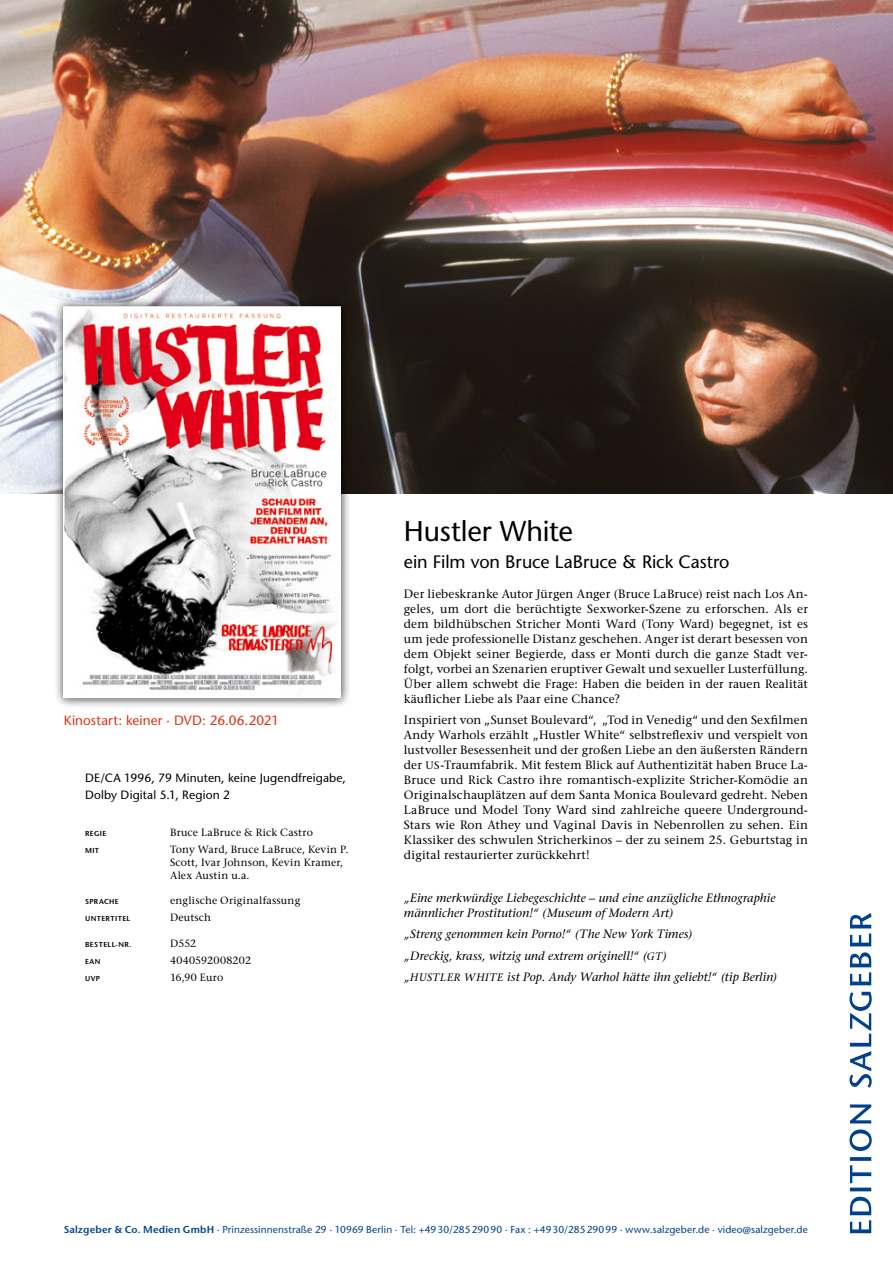
<style>
.page{position:relative;width:893px;height:1263px;background:#fff}
.page>*{position:absolute;margin:0;border:0;box-sizing:border-box;transform-origin:0 0}
.t1{font:28.5px "Stone Sans";letter-spacing:-.005em;color:#000}
.t2{font:18px "Stone Sans";letter-spacing:-.005em;color:#000}
.t3{font:13.5px "Stone Sans";letter-spacing:.005em;color:#dc3417}
.t4{font:500 12px/15px "Stone Serif Std";letter-spacing:.015em;color:#000;text-align:justify}
.t5{font:italic 500 12px/21.3px "Stone Serif Std";letter-spacing:.005em;color:#000}
.t6{font:12px/17px "Stone Sans";letter-spacing:.01em;color:#000}
.t7{font:500 10.5px/12.8px "Stone Serif Std";letter-spacing:.015em;color:#000}
.t8{font:10.2px "Stone Sans";letter-spacing:.015em;color:#00418f}
.t9{font:600 7.2px "Stone Sans";letter-spacing:.055em;color:#000}
.s1{font-size:10.8px}
.s2{font-weight:600}
</style>
<div class="page">
<img style="left:0;top:0;width:893px;height:493px">
<div style="left:53px;top:296px;width:298px;height:412px;background:#000;opacity:.75"></div>
<img style="left:66px;top:309px;width:272px;height:386px">
<div style="left:63px;top:306px;width:278px;height:392px;border:2px solid #fff"></div>
<svg style="left:849px;top:913px;width:23px;height:320px"></svg>
<p class="t3" style="left:64px;top:712px;width:217px">Kinostart: keiner · DVD: 26.06.2021</p>
<p class="t6" style="left:85px;top:770px;width:262px">DE/CA 1996, 79 Minuten, keine Jugendfreigabe,<br>Dolby Digital 5.1, Region 2</p>
<p class="t9" style="left:85px;top:829px;width:23px">REGIE</p>
<p class="t7" style="left:170px;top:826px;width:144px">Bruce LaBruce &amp; Rick Castro</p>
<p class="t9" style="left:85px;top:846px;width:16px">MIT</p>
<p class="t7" style="left:170px;top:843px;width:180px">Tony Ward, Bruce LaBruce, Kevin P.<br>Scott, Ivar Johnson, Kevin Kramer,<br>Alex Austin u.a.</p>
<p class="t9" style="left:85px;top:897px;width:35px">SPRACHE</p>
<p class="t7" style="left:170px;top:894px;width:132px">englische Originalfassung</p>
<p class="t9" style="left:85px;top:914px;width:47px">UNTERTITEL</p>
<p class="t7" style="left:170px;top:911px;width:43px">Deutsch</p>
<p class="t9" style="left:85px;top:940px;width:48px">BESTELL-NR.</p>
<p class="t7" style="left:170px;top:937px;width:28px">D552</p>
<p class="t9" style="left:85px;top:957px;width:17px">EAN</p>
<p class="t7" style="left:170px;top:954px;width:82px">4040592008202</p>
<p class="t9" style="left:85px;top:974px;width:17px">UVP</p>
<p class="t7" style="left:170px;top:971px;width:55px">16,90 Euro</p>
<h1 class="t1" style="left:404px;top:514px;width:171px">Hustler White</h1>
<h2 class="t2" style="left:404px;top:551px;width:327px">ein Film von Bruce LaBruce &amp; Rick Castro</h2>
<p class="t4" style="left:404px;top:586px;width:405px">Der liebeskranke Autor Jürgen Anger (Bruce LaBruce) reist nach Los An&shy;geles, um dort die berüchtigte Sexworker-Szene zu erforschen. Als er dem bildhübschen Stricher Monti Ward (Tony Ward) begegnet, ist es um jede professionelle Distanz geschehen. Anger ist derart besessen von dem Objekt seiner Begierde, dass er Monti durch die ganze Stadt ver&shy;folgt, vorbei an Szenarien eruptiver Gewalt und sexueller Lusterfüllung.<br>Über allem schwebt die Frage: Haben die beiden in der rauen Realität käuflicher Liebe als Paar eine Chance?</p>
<p class="t4" style="left:404px;top:712px;width:405px">Inspiriert von „Sunset Boulevard“, „Tod in Venedig“ und den Sexfilmen Andy Warhols erzählt „Hustler White“ selbstreflexiv und verspielt von lustvoller Besessenheit und der großen Liebe an den äußersten Rändern der <span class="s1">US</span>-Traumfabrik. Mit festem Blick auf Authentizität haben Bruce La-Bruce und Rick Castro ihre romantisch-explizite Stricher-Komödie an Originalschauplätzen auf dem Santa Monica Boulevard gedreht. Neben LaBruce und Model Tony Ward sind zahlreiche queere Underground-Stars wie Ron Athey und Vaginal Davis in Nebenrollen zu sehen. Ein Klassiker des schwulen Stricherkinos – der zu seinem 25. Geburtstag in digital restaurierter zurückkehrt!</p>
<p class="t5" style="left:404px;top:890px;width:373px;line-height:15px">„Eine merkwürdige Liebegeschichte – und eine anzügliche Ethnographie männlicher Prostitution!“ (Museum of Modern Art)</p>
<p class="t5" style="left:404px;top:924px;width:374px">„Streng genommen kein Porno!“ (The New York Times)<br>„Dreckig, krass, witzig und extrem originell!“ (<span class="s1">GT</span>)<br>„<span class="s1">HUSTLER WHITE</span> ist Pop. Andy Warhol hätte ihn geliebt!“ (tip Berlin)</p>
<p class="t8" style="left:64px;top:1223px;width:746px"><span class="s2">Salzgeber &amp; Co. Medien GmbH</span> · Prinzessinnenstraße 29 · 10969 Berlin · Tel: +4930/28529090 · Fax : +4930/28529099 · www.salzgeber.de · video@salzgeber.de</p>
</div>
